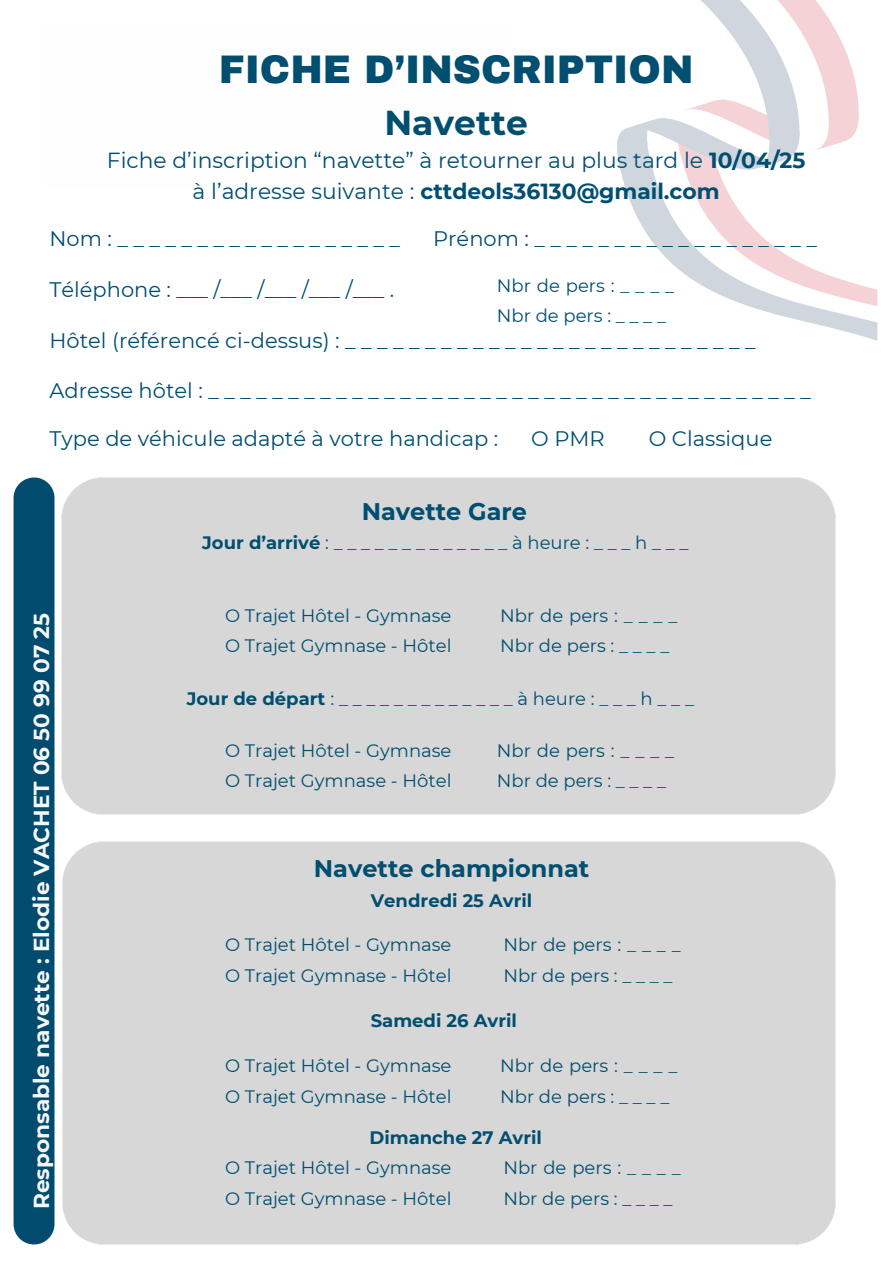
<style>
.page{position:relative;width:894px;height:1264px;background:#fff}
.page>*{position:absolute;margin:0;border:0;box-sizing:border-box;transform-origin:0 0}
.t1{font:900 39px "Archivo";color:#004e70}
.t2{font:700 34.5px "Montserrat";color:#004e70}
.t3{font:700 24px "Montserrat";color:#004e70}
.t4{font:21.75px/30.3px "Montserrat";color:#004e70;text-align:center}
.t5{font:700 21.75px "Montserrat";color:#f6f6f6}
.t6{font:21px "Montserrat";color:#004e70}
.t7{font:18px/30.3px "Montserrat";color:#004e70}
.t8{font:700 18px "Montserrat";color:#004e70}
.s1{font-weight:700}
</style>
<div class="page">
<img style="left:13px;top:477px;width:823px;height:768px">
<svg style="left:617px;top:128px;width:260px;height:213px"></svg>
<svg style="left:626px;top:0;width:251px;height:306px"></svg>
<div style="left:46px;top:22px;width:466px;height:167px;background:#fafafa"></div>
<h2 class="t1" style="left:219px;top:49px;width:476px">FICHE D’INSCRIPTION</h2>
<h2 class="t2" style="left:384px;top:101px;width:145px">Navette</h2>
<h2 class="t4" style="left:107px;top:145px;width:699px">Fiche d’inscription “navette” à retourner au plus tard le <span class="s1">10/04/25 </span>à l’adresse suivante : <span class="s1">cttdeols36130@gmail.com</span></h2>
<h4 class="t6" style="left:49px;top:226px;width:352px">Nom:__________________</h4>
<h4 class="t6" style="left:49px;top:276px;width:346px">Téléphone : ___ /___ /___ /___ /___ .</h4>
<h4 class="t6" style="left:49px;top:327px;width:707px">Hôtel(référencéci-dessus):__________________________</h4>
<h4 class="t6" style="left:49px;top:378px;width:762px">Adressehôtel:______________________________________</h4>
<p class="t6" style="left:433px;top:226px;width:385px">Prénom:__________________</p>
<h5 class="t7" style="left:496px;top:270px;width:179px">Nbrdepers:____<br>Nbrdepers:____</h5>
<h4 class="t6" style="left:49px;top:425px;width:450px">Type de véhicule adapté à votre handicap :</h4>
<h4 class="t6" style="left:531px;top:425px;width:75px">O PMR</h4>
<h3 class="t6" style="left:648px;top:425px;width:125px">O Classique</h3>
<p class="t5" style="left:28px;top:1209px;width:597px;rotate:-90deg">Responsable navette : Elodie VACHET 06 50 99 07 25</p>
<h4 class="t3" style="left:361px;top:496px;width:167px">Navette Gare</h4>
<p class="t7" style="left:202px;top:527px;width:487px"><span class="s1">Jourd’arrivé</span>:_____________àheure:__ _ h_ _ _</p>
<h5 class="t7" style="left:225px;top:600px;width:228px">O Trajet Hôtel - Gymnase<br>O Trajet Gymnase - Hôtel</h5>
<p class="t7" style="left:500px;top:600px;width:179px">Nbrdepers:____<br>Nbrdepers:____</p>
<p class="t7" style="left:187px;top:683px;width:508px"><span class="s1">Jourdedépart</span>:_____________àheure:___ h_ _ _</p>
<p class="t7" style="left:225px;top:735px;width:228px">O Trajet Hôtel - Gymnase<br>O Trajet Gymnase - Hôtel</p>
<p class="t7" style="left:496px;top:735px;width:179px">Nbrdepers:____<br>Nbrdepers:____</p>
<h1 class="t3" style="left:314px;top:854px;width:277px">Navette championnat</h1>
<h1 class="t8" style="left:371px;top:889px;width:163px">Vendredi 25 Avril</h1>
<p class="t7" style="left:225px;top:929px;width:228px">O Trajet Hôtel - Gymnase<br>O Trajet Gymnase - Hôtel</p>
<p class="t7" style="left:503px;top:929px;width:179px">Nbrdepers:____<br>Nbrdepers:____</p>
<p class="t8" style="left:370px;top:1009px;width:148px">Samedi 26 Avril</p>
<p class="t7" style="left:225px;top:1050px;width:228px">O Trajet Hôtel - Gymnase<br>O Trajet Gymnase - Hôtel</p>
<p class="t7" style="left:500px;top:1050px;width:179px">Nbrdepers:____<br>Nbrdepers:____</p>
<h1 class="t8" style="left:369px;top:1126px;width:174px">Dimanche 27 Avril</h1>
<p class="t7" style="left:225px;top:1152px;width:228px">O Trajet Hôtel - Gymnase<br>O Trajet Gymnase - Hôtel</p>
<p class="t7" style="left:503px;top:1152px;width:179px">Nbrdepers:____<br>Nbrdepers:____</p>
</div>
